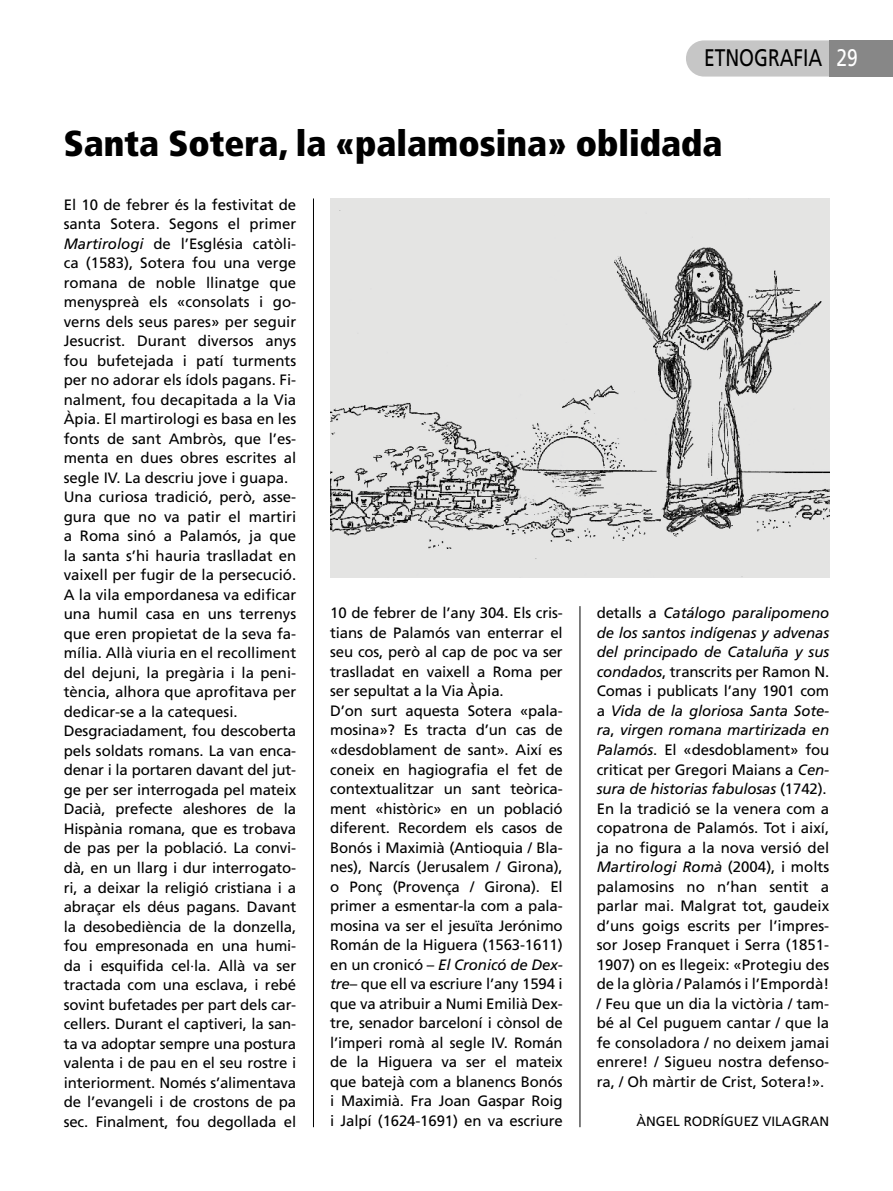
<style>
.page{position:relative;width:893px;height:1191px;background:#fff}
.page>*{position:absolute;margin:0;border:0;box-sizing:border-box;transform-origin:0 0}
.t1{font:900 condensed 36px "Frutiger";color:#000}
.t2{font:24px "Frutiger";color:#000;scale:.8 1}
.t3{font:15px/19.5px "Frutiger";letter-spacing:-.01em;color:#000}
.t4{font:13.5px "Frutiger";color:#000}
.s1{color:#fff}
.s2{font-style:italic}
</style>
<div class="page">
<svg style="left:686px;top:40px;width:143px;height:37px;background:#c8c8c8"></svg>
<div style="left:829px;top:40px;width:64px;height:37px;background:#878787"></div>
<hr style="left:580px;top:606px;width:1px;height:521px;background:#000">
<hr style="left:313px;top:198px;width:1px;height:929px;background:#000">
<img style="left:330px;top:198px;width:499px;height:379px">
<h2 class="t2" style="left:704px;top:44px;width:194px">ETNOGRAFIA <span class="s1">29</span></h2>
<h1 class="t1" style="left:64px;top:122px;width:660px">Santa Sotera, la «palamosina» oblidada</h1>
<p class="t3" style="left:64px;top:195px;width:234px">El 10 de febrer és la festivitat de santa Sotera. Segons el primer<br><span class="s2">Martirologi</span> de l’Església catòli&shy;ca (1583), Sotera fou una verge romana de noble llinatge que menyspreà els «consolats i go&shy;verns dels seus pares» per seguir<br>Jesucrist. Durant diversos anys fou bufetejada i patí turments per no adorar els ídols pagans. Fi&shy;nalment, fou decapitada a la Via<br>Àpia. El martirologi es basa en les fonts de sant Ambròs, que l’es&shy;menta en dues obres escrites al segle IV. La descriu jove i guapa.<br>Una curiosa tradició, però, asse&shy;gura que no va patir el martiri a Roma sinó a Palamós, ja que la santa s’hi hauria traslladat en vaixell per fugir de la persecució.<br>A la vila empordanesa va edificar una humil casa en uns terrenys que eren propietat de la seva fa&shy;mília. Allà viuria en el recolliment del dejuni, la pregària i la peni&shy;tència, alhora que aprofitava per dedicar-se a la catequesi.<br>Desgraciadament, fou descoberta pels soldats romans. La van enca&shy;denar i la portaren davant del jut&shy;ge per ser interrogada pel mateix<br>Dacià, prefecte aleshores de la<br>Hispània romana, que es trobava de pas per la població. La convi&shy;dà, en un llarg i dur interrogato&shy;ri, a deixar la religió cristiana i a abraçar els déus pagans. Davant la desobediència de la donzella, fou empresonada en una humi&shy;da i esquifida cel·la. Allà va ser tractada com una esclava, i rebé sovint bufetades per part dels car&shy;cellers. Durant el captiveri, la san&shy;ta va adoptar sempre una postura valenta i de pau en el seu rostre i interiorment. Només s’alimentava de l’evangeli i de crostons de pa sec. Finalment, fou degollada el</p>
<p class="t3" style="left:330px;top:603px;width:234px">10 de febrer de l’any 304. Els cris&shy;tians de Palamós van enterrar el seu cos, però al cap de poc va ser traslladat en vaixell a Roma per ser sepultat a la Via Àpia.<br>D’on surt aquesta Sotera «pala&shy;mosina»? Es tracta d’un cas de «desdoblament de sant». Així es coneix en hagiografia el fet de contextualitzar un sant teòrica&shy;ment «històric» en un població diferent. Recordem els casos de<br>Bonós i Maximià (Antioquia / Bla&shy;nes), Narcís (Jerusalem / Girona), o Ponç (Provença / Girona). El primer a esmentar-la com a pala&shy;mosina va ser el jesuïta Jerónimo<br>Román de la Higuera (1563-1611) en un cronicó – <span class="s2">El Cronicó de Dex&shy;tre</span>– que ell va escriure l’any 1594 i que va atribuir a Numi Emilià Dex&shy;tre, senador barceloní i cònsol de l’imperi romà al segle IV. Román de la Higuera va ser el mateix que batejà com a blanencs Bonós i Maximià. Fra Joan Gaspar Roig i Jalpí (1624-1691) en va escriure</p>
<p class="t3" style="left:597px;top:603px;width:234px">detalls a <span class="s2">Catálogo paralipomeno de los santos indígenas y advenas del principado de Cataluña y sus condados</span>, transcrits per Ramon N.<br>Comas i publicats l’any 1901 com a <span class="s2">Vida de la gloriosa Santa Sote&shy;ra</span>, <span class="s2">virgen romana martirizada en<br>Palamós</span>. El «desdoblament» fou criticat per Gregori Maians a <span class="s2">Cen&shy;sura de historias fabulosas</span> (1742).<br>En la tradició se la venera com a copatrona de Palamós. Tot i així, ja no figura a la nova versió del<br><span class="s2">Martirologi Romà</span> (2004), i molts palamosins no n’han sentit a parlar mai. Malgrat tot, gaudeix d’uns goigs escrits per l’impres&shy;sor Josep Franquet i Serra (1851-<br>1907) on es llegeix: «Protegiu des de la glòria / Palamós i l’Empordà! / Feu que un dia la victòria / tam&shy;bé al Cel puguem cantar / que la fe consoladora / no deixem jamai enrere! / Sigueu nostra defenso&shy;ra, / Oh màrtir de Crist, Sotera!».</p>
<p class="t4" style="left:636px;top:1113px;width:194px">ÀNGEL RODRÍGUEZ VILAGRAN</p>
</div>
